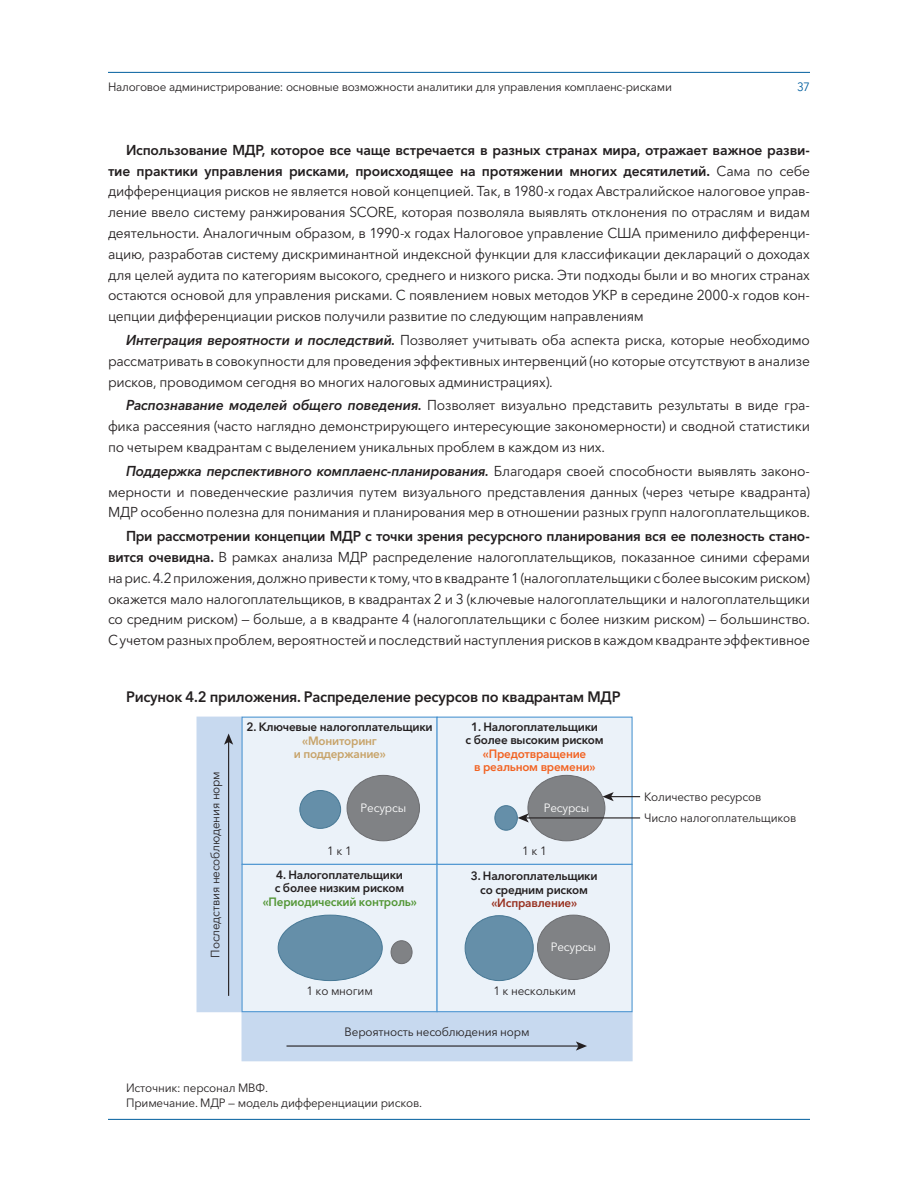
<style>
.page{position:relative;width:918px;height:1188px;background:#fff}
.page>*{position:absolute;margin:0;border:0;box-sizing:border-box;transform-origin:0 0}
.t1{font:600 15px "Avenir Next Cyr";letter-spacing:-.015em;color:#231f20}
.body_RUS{font:14.25px/20.9px "Avenir Next W1 G";letter-spacing:-.015em;color:#231f20;text-align:justify}
.t2{font:600 12px/13.5px "Avenir Next Cyr";letter-spacing:-.015em;color:#231f20;text-align:center}
.t3{font:12px/21.3px "Avenir Next Cyr";letter-spacing:-.015em;color:#231f20}
.t4{font:12px "Avenir Next W1 G";letter-spacing:-.025em;color:#231f20}
.t5{font:12px "Avenir Next Cyr";letter-spacing:-.015em;color:#fff}
.t6{font:12px "Avenir Next W1 G";color:#005e9e}
.s1{font-weight:600}
.s2{font-weight:600;font-style:italic}
.s3{color:#c7a369}
.s4{color:#f26221}
.s5{color:#529635}
.s6{color:#98301f}
</style>
<div class="page">
<hr style="left:108px;top:72px;width:702px;height:1px;background:#005e9e">
<hr style="left:108px;top:1119px;width:702px;height:1px;background:#005e9e">
<div style="left:197px;top:717px;width:45px;height:295px;background:#c7d9ef"></div>
<div style="left:197px;top:717px;width:46px;height:295px;border:1px solid #c7d9ef"></div>
<div style="left:242px;top:1012px;width:390px;height:49px;background:#c7d9ef"></div>
<div style="left:242px;top:1011px;width:391px;height:50px;border:1px solid #c7d9ef"></div>
<div style="left:242px;top:717px;width:195px;height:147px;background:#ebf2f9"></div>
<div style="left:242px;top:717px;width:196px;height:148px;border:1px solid #5198d2"></div>
<div style="left:437px;top:717px;width:195px;height:147px;background:#ebf2f9"></div>
<div style="left:437px;top:717px;width:196px;height:148px;border:1px solid #5198d2"></div>
<div style="left:242px;top:864px;width:195px;height:148px;background:#ebf2f9"></div>
<div style="left:242px;top:864px;width:196px;height:148px;border:1px solid #5198d2"></div>
<div style="left:437px;top:864px;width:195px;height:148px;background:#ebf2f9"></div>
<div style="left:437px;top:864px;width:196px;height:148px;border:1px solid #5198d2"></div>
<div style="left:495px;top:806px;width:22px;height:24px;background:#658fa9;border-radius:50%"></div>
<div style="left:494px;top:805px;width:24px;height:26px;border:1px solid #477895;border-radius:50%"></div>
<div style="left:528px;top:775px;width:77px;height:66px;background:#808285;border-radius:50%"></div>
<div style="left:528px;top:775px;width:77px;height:66px;border:1px solid #6c6d70;border-radius:50%"></div>
<div style="left:347px;top:775px;width:72px;height:66px;background:#808285;border-radius:50%"></div>
<div style="left:347px;top:775px;width:73px;height:66px;border:1px solid #6c6d70;border-radius:50%"></div>
<div style="left:300px;top:791px;width:41px;height:37px;background:#658fa9;border-radius:50%"></div>
<div style="left:299px;top:790px;width:42px;height:39px;border:1px solid #477895;border-radius:50%"></div>
<div style="left:538px;top:915px;width:71px;height:65px;background:#808285;border-radius:50%"></div>
<div style="left:537px;top:915px;width:73px;height:65px;border:1px solid #6c6d70;border-radius:50%"></div>
<div style="left:465px;top:916px;width:68px;height:65px;background:#658fa9;border-radius:50%"></div>
<div style="left:465px;top:915px;width:69px;height:66px;border:1px solid #477895;border-radius:50%"></div>
<div style="left:278px;top:915px;width:104px;height:66px;background:#658fa9;border-radius:50%"></div>
<div style="left:278px;top:915px;width:105px;height:66px;border:1px solid #477895;border-radius:50%"></div>
<div style="left:391px;top:941px;width:21px;height:23px;background:#808285;border-radius:50%"></div>
<div style="left:391px;top:940px;width:21px;height:24px;border:1px solid #6c6d70;border-radius:50%"></div>
<hr style="left:526px;top:817px;width:114px;height:2px;background:#231f20">
<svg style="left:518px;top:813px;width:11px;height:10px"></svg>
<hr style="left:610px;top:796px;width:30px;height:1px;background:#231f20">
<svg style="left:603px;top:792px;width:11px;height:9px"></svg>
<hr style="left:228px;top:741px;width:1px;height:254px;background:#231f20">
<svg style="left:224px;top:734px;width:9px;height:11px"></svg>
<hr style="left:287px;top:1045px;width:292px;height:2px;background:#231f20">
<svg style="left:576px;top:1041px;width:11px;height:10px"></svg>
<p class="t4" style="left:108px;top:77px;width:565px">Налоговое администрирование: основные возможности аналитики для управления комплаенс-рисками</p>
<p class="t6" style="left:797px;top:77px;width:14px">37</p>
<p class="body_RUS" style="left:108px;top:138px;width:704px;text-indent:18px"><span class="s1">Использование МДР, которое все чаще встречается в разных странах мира, отражает важное разви&shy;тие практики управления рисками, происходящее на протяжении многих десятилетий.</span> Сама по себе дифференциация рисков не является новой концепцией. Так, в 1980-х годах Австралийское налоговое управ&shy;ление ввело систему ранжирования SCORE, которая позволяла выявлять отклонения по отраслям и видам деятельности. Аналогичным образом, в 1990-х годах Налоговое управление США применило дифференци&shy;ацию, разработав систему дискриминантной индексной функции для классификации деклараций о доходах для целей аудита по категориям высокого, среднего и низкого риска. Эти подходы были и во многих странах остаются основой для управления рисками. С появлением новых методов УКР в середине 2000-х годов кон&shy;цепции дифференциации рисков получили развитие по следующим направлениям</p>
<p class="body_RUS" style="left:108px;top:328px;width:703px;text-indent:18px"><span class="s2">Интеграция вероятности и последствий.</span> Позволяет учитывать оба аспекта риска, которые необходимо рассматривать в совокупности для проведения эффективных интервенций (но которые отсутствуют в анализе рисков, проводимом сегодня во многих налоговых администрациях).</p>
<p class="body_RUS" style="left:108px;top:394px;width:704px;text-indent:18px"><span class="s2">Распознавание моделей общего поведения.</span> Позволяет визуально представить результаты в виде гра&shy;фика рассеяния (часто наглядно демонстрирующего интересующие закономерности) и сводной статистики по четырем квадрантам с выделением уникальных проблем в каждом из них.</p>
<p class="body_RUS" style="left:108px;top:459px;width:704px;text-indent:18px"><span class="s2">Поддержка перспективного комплаенс-планирования.</span> Благодаря своей способности выявлять законо&shy;мерности и поведенческие различия путем визуального представления данных (через четыре квадранта)<br>МДР особенно полезна для понимания и планирования мер в отношении разных групп налогоплательщиков.</p>
<p class="body_RUS" style="left:108px;top:525px;width:704px;text-indent:18px"><span class="s1">При рассмотрении концепции МДР с точки зрения ресурсного планирования вся ее полезность стано&shy;вится очевидна.</span> В рамках анализа МДР распределение налогоплательщиков, показанное синими сферами на рис. 4.2 приложения, должно привести к тому, что в квадранте 1 (налогоплательщики с более высоким риском) окажется мало налогоплательщиков, в квадрантах 2 и 3 (ключевые налогоплательщики и налогоплательщики со средним риском) — больше, а в квадранте 4 (налогоплательщики с более низким риском) — большинство.<br>С учетом разных проблем, вероятностей и последствий наступления рисков в каждом квадранте эффективное</p>
<p class="t1" style="left:126px;top:685px;width:496px">Рисунок 4.2 приложения. Распределение ресурсов по квадрантам МДР</p>
<p class="t3" style="left:204px;top:958px;width:188px;rotate:-90deg">Последствия несоблюдения норм</p>
<p class="t2" style="left:247px;top:719px;width:187px">2. Ключевые налогоплательщики <span class="s3">«Мониторинг<br>и поддержание»</span></p>
<p class="t2" style="left:466px;top:719px;width:140px">1. Налогоплательщики<br>с более высоким риском <span class="s4">«Предотвращение<br>в реальном времени»</span></p>
<p class="t5" style="left:361px;top:798px;width:47px">Ресурсы</p>
<p class="t5" style="left:544px;top:798px;width:47px">Ресурсы</p>
<p class="t3" style="left:327px;top:839px;width:26px">1 к 1</p>
<p class="t3" style="left:522px;top:839px;width:26px">1 к 1</p>
<p class="t2" style="left:263px;top:867px;width:156px">4. Налогоплательщики<br>с более низким риском <span class="s5">«Периодический контроль»</span></p>
<p class="t2" style="left:471px;top:868px;width:128px">3. Налогоплательщики со средним риском <span class="s6">«Исправление»</span></p>
<p class="t5" style="left:551px;top:937px;width:47px">Ресурсы</p>
<p class="t3" style="left:306px;top:979px;width:68px">1 ко многим</p>
<p class="t3" style="left:493px;top:979px;width:84px">1 к нескольким</p>
<p class="t3" style="left:345px;top:1020px;width:186px">Вероятность несоблюдения норм</p>
<p class="t3" style="left:126px;top:1079px;width:298px;line-height:15px">Источник: персонал МВФ.<br>Примечание. МДР — модель дифференциации рисков.</p>
<p class="t3" style="left:644px;top:785px;width:154px">Количество ресурсов<br>Число налогоплательщиков</p>
</div>
